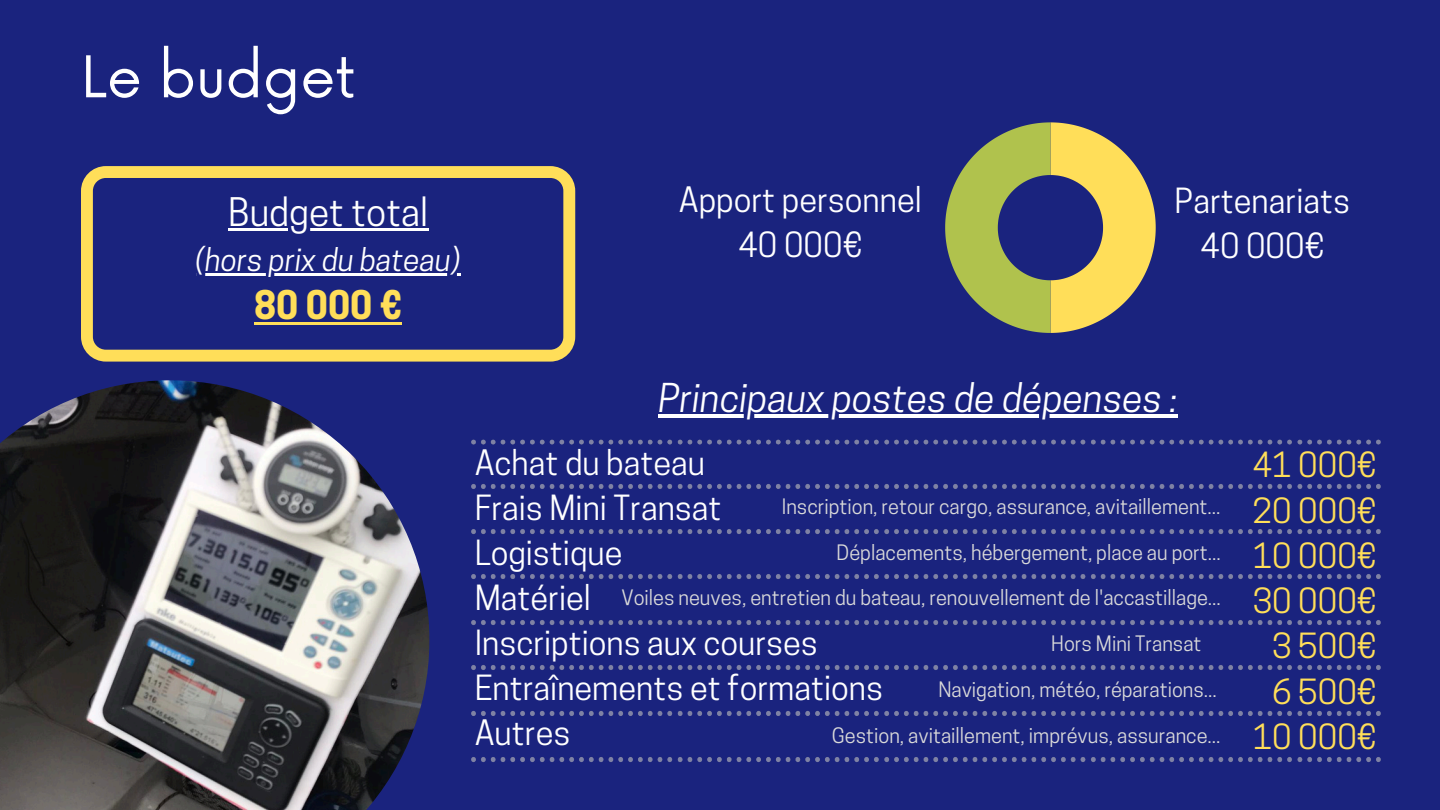
<style>
.page{position:relative;width:1440px;height:810px;background:#1a237e}
.page>*{position:absolute;margin:0;border:0;box-sizing:border-box;transform-origin:0 0}
.t1{font:56px "Now";color:#fff}
.t2{font:italic 37.4px "Cooper Hewitt";color:#fff}
.t3{font:37px "Cooper Hewitt";color:#fff}
.t4{font:700 37px "Cooper Hewitt";color:#ffde59}
.t5{font:32.6px/45px "Cooper Hewitt";color:#fff}
.t6{font:32.6px/45.3px "Cooper Hewitt";color:#ffde59;text-align:center}
.t7{font:italic 30px "Cooper Hewitt";color:#fff}
.t8{font:20px "Cooper Hewitt";color:#d9d9d9}
</style>
<div class="page">
<img style="left:0;top:380px;width:429px;height:430px">
<svg style="left:471px;top:484px;width:910px;height:5px"></svg>
<svg style="left:471px;top:529px;width:910px;height:5px"></svg>
<svg style="left:471px;top:574px;width:910px;height:5px"></svg>
<svg style="left:471px;top:620px;width:910px;height:5px"></svg>
<svg style="left:471px;top:665px;width:910px;height:5px"></svg>
<svg style="left:471px;top:711px;width:910px;height:5px"></svg>
<svg style="left:471px;top:439px;width:910px;height:6px"></svg>
<svg style="left:945px;top:122px;width:211px;height:211px"></svg>
<svg style="left:81px;top:166px;width:494px;height:196px"></svg>
<hr style="left:658px;top:414px;width:520px;height:4px;background:#fff">
<hr style="left:228px;top:228px;width:200px;height:3px;background:#fff">
<hr style="left:196px;top:273px;width:265px;height:3px;background:#fff">
<hr style="left:254px;top:322px;width:148px;height:3px;background:#ffde59">
<svg style="left:471px;top:757px;width:910px;height:5px"></svg>
<h3 class="t1" style="left:81px;top:46px;width:276px">Le budget</h3>
<p class="t3" style="left:228px;top:198px;width:202px">Budget total</p>
<p class="t7" style="left:196px;top:249px;width:266px">(hors prix du bateau)</p>
<p class="t4" style="left:254px;top:292px;width:149px">80 000 €</p>
<p class="t5" style="left:679px;top:181px;width:245px">Apport personnel</p>
<h3 class="t5" style="left:738px;top:227px;width:125px">40 000€</h3>
<p class="t5" style="left:1175px;top:182px;width:177px">Partenariats</p>
<h3 class="t5" style="left:1200px;top:227px;width:125px">40 000€</h3>
<h3 class="t2" style="left:658px;top:384px;width:521px">Principaux postes de dépenses :</h3>
<h3 class="t5" style="left:475px;top:444px;width:345px">Achat du bateau<br>Frais Mini Transat<br>Logistique<br>Matériel<br>Inscriptions aux courses</h3>
<p class="t5" style="left:475px;top:669px;width:410px">Entraînements et formations</p>
<h3 class="t5" style="left:475px;top:714px;width:97px">Autres</h3>
<p class="t8" style="left:782px;top:499px;width:440px">Inscription, retour cargo, assurance, avitaillement...</p>
<p class="t8" style="left:837px;top:545px;width:386px">Déplacements, hébergement, place au port...</p>
<p class="t8" style="left:622px;top:590px;width:601px">Voiles neuves, entretien du bateau, renouvellement de l'accastillage...</p>
<p class="t8" style="left:1051px;top:636px;width:152px">Hors Mini Transat</p>
<p class="t8" style="left:938px;top:682px;width:280px">Navigation, météo, réparations...</p>
<p class="t8" style="left:832px;top:728px;width:390px">Gestion, avitaillement, imprévus, assurance...</p>
<p class="t6" style="left:1253px;top:446px;width:125px">41 000€</p>
<p class="t6" style="left:1253px;top:492px;width:125px">20 000€<br>10 000€<br>30 000€<br>3 500€</p>
<h2 class="t6" style="left:1272px;top:673px;width:106px">6 500€</h2>
<p class="t6" style="left:1253px;top:718px;width:125px">10 000€</p>
</div>
